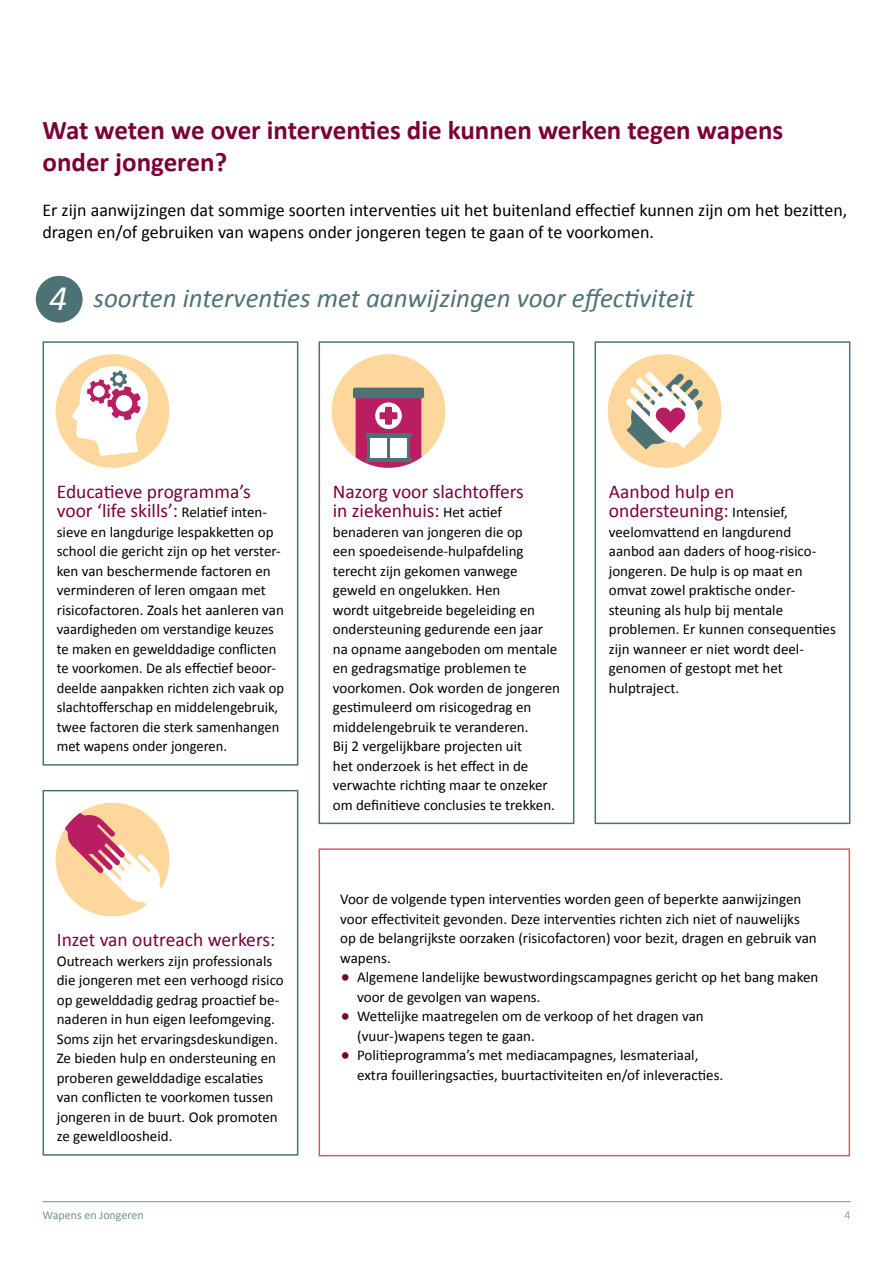
<style>
.page{position:relative;width:893px;height:1263px;background:#fff}
.page>*{position:absolute;margin:0;border:0;box-sizing:border-box;transform-origin:0 0}
.t1{font:italic 36px "Calibri";color:#fff}
.tussenkop{font:700 27px/31.5px "Calibri";color:#7b0038}
.plat{font:italic 27px "Calibri";color:#4d7275}
.plat-2{font:19.5px/19.5px "Calibri";color:#7b0038}
.plat-3{font:18px/22.5px "Calibri";color:#000}
.plat-4{font:15px/19.5px "Calibri";color:#000}
.t2{font:12px "Calibri";color:#718f91}
.t3{font:300 12px "Calibri";color:#718f91}
.s1{font-size:15px;color:#000}
.s2{font-size:21px;color:#7b0038}
</style>
<div class="page">
<hr style="left:43px;top:1201px;width:807px;height:1px;background:#718f91">
<div style="left:319px;top:341px;width:255px;height:483px;border:2px solid #4d7275"></div>
<div style="left:595px;top:341px;width:255px;height:483px;border:2px solid #4d7275"></div>
<div style="left:43px;top:790px;width:255px;height:366px;border:2px solid #4d7275"></div>
<svg style="left:332px;top:354px;width:113px;height:114px"></svg>
<svg style="left:375px;top:402px;width:27px;height:27px"></svg>
<div style="left:385px;top:407px;width:7px;height:18px;background:#b81e61"></div>
<div style="left:380px;top:412px;width:17px;height:7px;background:#b81e61"></div>
<div style="left:367px;top:435px;width:43px;height:25px;background:#4d7275"></div>
<div style="left:370px;top:438px;width:17px;height:19px;background:#fff"></div>
<div style="left:390px;top:438px;width:17px;height:19px;background:#fff"></div>
<div style="left:353px;top:388px;width:71px;height:10px;background:#4d7275;border-radius:2px"></div>
<svg style="left:56px;top:354px;width:113px;height:114px"></svg>
<svg style="left:608px;top:354px;width:113px;height:114px"></svg>
<svg style="left:56px;top:803px;width:113px;height:113px"></svg>
<div style="left:43px;top:341px;width:255px;height:425px;border:2px solid #4d7275"></div>
<div style="left:36px;top:276px;width:47px;height:47px;background:#4d7275;border-radius:50%"></div>
<div style="left:319px;top:848px;width:531px;height:308px;border:2px solid #dd5a5a"></div>
<p class="tussenkop" style="left:43px;top:114px;width:742px">Wat weten we over interventies die kunnen werken tegen wapens onder jongeren?</p>
<p class="plat-3" style="left:43px;top:198px;width:806px">Er zijn aanwijzingen dat sommige soorten interventies uit het buitenland effectief kunnen zijn om het bezitten, dragen en/of gebruiken van wapens onder jongeren tegen te gaan of te voorkomen.</p>
<p class="t1" style="left:49px;top:273px;width:20px">4</p>
<p class="plat" style="left:94px;top:279px;width:602px">soorten interventies met aanwijzingen voor effectiviteit</p>
<p class="plat-2" style="left:57px;top:481px;width:212px">Educatieve programma’s voor ‘life skills’: <span class="s1">Relatief inten-</span></p>
<p class="plat-4" style="left:57px;top:522px;width:229px">sieve en langdurige lespakketten op school die gericht zijn op het verster&shy;ken van beschermende factoren en verminderen of leren omgaan met risicofactoren. Zoals het aanleren van vaardigheden om verstandige keuzes te maken en gewelddadige conflicten te voorkomen. De als effectief beoor&shy;deelde aanpakken richten zich vaak op slachtofferschap en middelengebruik, twee factoren die sterk samenhangen met wapens onder jongeren.</p>
<p class="plat-2" style="left:57px;top:930px;width:220px">Inzet van outreach werkers:</p>
<p class="plat-4" style="left:57px;top:951px;width:229px">Outreach werkers zijn professionals die jongeren met een verhoogd risico op gewelddadig gedrag proactief be&shy;naderen in hun eigen leefomgeving.<br>Soms zijn het ervaringsdeskundigen.<br>Ze bieden hulp en ondersteuning en proberen gewelddadige escalaties van conflicten te voorkomen tussen jongeren in de buurt. Ook promoten ze geweldloosheid.</p>
<p class="plat-2" style="left:333px;top:481px;width:193px">Nazorg voor slachtoffers in ziekenhuis: <span class="s1">Het actief</span></p>
<p class="plat-4" style="left:333px;top:522px;width:229px">benaderen van jongeren die op<br>een spoedeisende-hulpafdeling terecht zijn gekomen vanwege geweld en ongelukken. Hen<br>wordt uitgebreide begeleiding en ondersteuning gedurende een jaar na opname aangeboden om mentale en gedragsmatige problemen te voorkomen. Ook worden de jongeren gestimuleerd om risicogedrag en middelengebruik te veranderen.<br>Bij 2 vergelijkbare projecten uit<br>het onderzoek is het effect in de verwachte richting maar te onzeker om definitieve conclusies te trekken.</p>
<p class="plat-2" style="left:609px;top:481px;width:181px">Aanbod hulp en ondersteuning: <span class="s1">Intensief,</span></p>
<p class="plat-4" style="left:609px;top:522px;width:229px">veelomvattend en langdurend aanbod aan daders of hoog-risico&shy;jongeren. De hulp is op maat en omvat zowel praktische onder&shy;steuning als hulp bij mentale problemen. Er kunnen consequenties zijn wanneer er niet wordt deel&shy;genomen of gestopt met het hulptraject.</p>
<p class="plat-4" style="left:340px;top:889px;width:478px">Voor de volgende typen interventies worden geen of beperkte aanwijzingen voor effectiviteit gevonden. Deze interventies richten zich niet of nauwelijks op de belangrijkste oorzaken (risicofactoren) voor bezit, dragen en gebruik van wapens.</p>
<p class="plat-4" style="left:357px;top:967px;width:463px;text-indent:-17px"><span class="s2">•</span> Algemene landelijke bewustwordingscampagnes gericht op het bang maken voor de gevolgen van wapens.</p>
<p class="plat-4" style="left:357px;top:1006px;width:348px;text-indent:-17px"><span class="s2">•</span> Wettelijke maatregelen om de verkoop of het dragen van (vuur-)wapens tegen te gaan.</p>
<p class="plat-4" style="left:357px;top:1045px;width:368px;text-indent:-17px"><span class="s2">•</span> Politieprogramma’s met mediacampagnes, lesmateriaal, extra fouilleringsacties, buurtactiviteiten en/of inleveracties.</p>
<p class="t2" style="left:43px;top:1207px;width:103px">Wapens en Jongeren</p>
<p class="t3" style="left:844px;top:1208px;width:8px">4</p>
</div>
